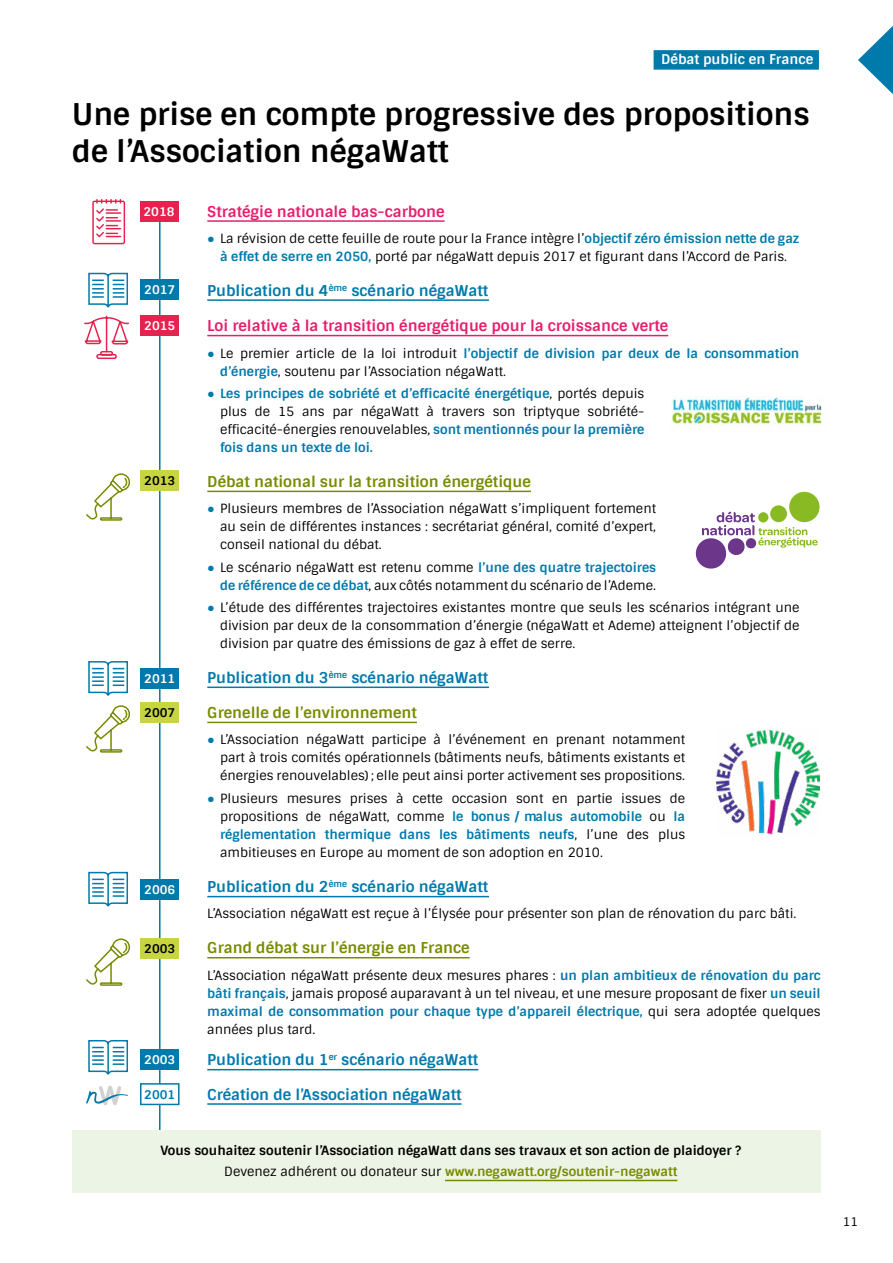
<style>
.page{position:relative;width:893px;height:1263px;background:#fff}
.page>*{position:absolute;margin:0;border:0;box-sizing:border-box;transform-origin:0 0}
.t1{font:700 30px/37.5px "Sintony";color:#000}
.t2{font:700 15px "Sintony";color:#007aab}
.t3{font:700 15px "Sintony";color:#798b00}
.t4{font:700 15px "Sintony";color:#e71e6e}
.t5{font:700 13.5px "Sintony";color:#fff}
.t6{font:12.75px/18px "Sintony";color:#000;text-align:justify}
.t7{font:700 12.75px/20.5px "Sintony";color:#000;text-align:center}
.t8{font:700 12px "Sintony";color:#fff}
.t9{font:700 12px "Sintony";color:#000}
.t10{font:700 12px "Sintony";color:#007aab}
.t11{font:12px "Sintony";color:#000}
.s1{font-family:"Arial";color:#007aab}
.s2{font-weight:700;color:#007aab}
.s3{font-weight:400}
.s4{color:#798b00}
</style>
<div class="page">
<hr style="left:159px;top:202px;width:2px;height:943px;background:#007aab">
<div style="left:141px;top:279px;width:38px;height:21px;background:#007aab"></div>
<div style="left:141px;top:315px;width:38px;height:21px;background:#e6224e"></div>
<div style="left:141px;top:470px;width:38px;height:21px;background:#c7d540"></div>
<div style="left:141px;top:668px;width:38px;height:20px;background:#007aab"></div>
<div style="left:141px;top:702px;width:38px;height:21px;background:#c7d540"></div>
<div style="left:141px;top:879px;width:38px;height:20px;background:#007aab"></div>
<div style="left:141px;top:938px;width:38px;height:21px;background:#c7d540"></div>
<div style="left:141px;top:1049px;width:38px;height:21px;background:#007aab"></div>
<hr style="left:207px;top:220px;width:238px;height:2px;background:#e71e6e">
<hr style="left:207px;top:335px;width:461px;height:1px;background:#e71e6e">
<hr style="left:207px;top:491px;width:324px;height:1px;background:#798b00">
<hr style="left:207px;top:722px;width:210px;height:1px;background:#798b00">
<hr style="left:207px;top:957px;width:263px;height:1px;background:#798b00">
<hr style="left:207px;top:1103px;width:255px;height:2px;background:#007aab">
<svg style="left:88px;top:272px;width:40px;height:36px"></svg>
<svg style="left:86px;top:473px;width:45px;height:48px"></svg>
<svg style="left:88px;top:661px;width:40px;height:35px"></svg>
<svg style="left:86px;top:705px;width:45px;height:48px"></svg>
<svg style="left:88px;top:871px;width:40px;height:36px"></svg>
<svg style="left:88px;top:1040px;width:40px;height:35px"></svg>
<svg style="left:86px;top:938px;width:45px;height:48px"></svg>
<img style="left:717px;top:730px;width:103px;height:105px">
<svg style="left:695px;top:512px;width:123px;height:57px"></svg>
<div style="left:789px;top:492px;width:30px;height:30px;background:#89ba24;border-radius:50%"></div>
<div style="left:770px;top:505px;width:17px;height:17px;background:#89ba24;border-radius:50%"></div>
<div style="left:758px;top:512px;width:10px;height:10px;background:#89ba24;border-radius:50%"></div>
<img style="left:671px;top:396px;width:152px;height:36px">
<div style="left:72px;top:1130px;width:749px;height:63px;background:#ecf4e5"></div>
<hr style="left:445px;top:1180px;width:232px;height:1px;background:#798b00">
<hr style="left:207px;top:686px;width:282px;height:2px;background:#007aab">
<hr style="left:207px;top:896px;width:282px;height:1px;background:#007aab">
<hr style="left:207px;top:1069px;width:271px;height:1px;background:#007aab">
<hr style="left:207px;top:299px;width:282px;height:2px;background:#007aab">
<svg style="left:84px;top:315px;width:45px;height:45px"></svg>
<div style="left:141px;top:1084px;width:38px;height:20px;background:#fff"></div>
<div style="left:140px;top:1083px;width:40px;height:22px;border:2px solid #007aab"></div>
<svg style="left:86px;top:1086px;width:42px;height:19px"></svg>
<div style="left:654px;top:50px;width:165px;height:20px;background:#007aab"></div>
<svg style="left:858px;top:26px;width:35px;height:68px"></svg>
<div style="left:140px;top:201px;width:38px;height:21px;background:#e6224e"></div>
<svg style="left:92px;top:199px;width:33px;height:45px"></svg>
<p class="t5" style="left:661px;top:51px;width:154px">Débat public en France</p>
<h1 class="t1" style="left:72px;top:96px;width:739px">Une prise en compte progressive des propositions de l’Association négaWatt</h1>
<p class="t8" style="left:144px;top:204px;width:33px">2018</p>
<p class="t8" style="left:144px;top:282px;width:33px">2017</p>
<p class="t8" style="left:144px;top:318px;width:33px">2015</p>
<p class="t9" style="left:144px;top:473px;width:33px">2013</p>
<p class="t8" style="left:144px;top:671px;width:33px">2011</p>
<p class="t9" style="left:144px;top:705px;width:33px">2007</p>
<p class="t8" style="left:144px;top:882px;width:33px">2006</p>
<p class="t9" style="left:144px;top:941px;width:33px">2003</p>
<p class="t8" style="left:144px;top:1052px;width:33px">2003</p>
<p class="t10" style="left:144px;top:1087px;width:33px">2001</p>
<p class="t4" style="left:207px;top:202px;width:239px">Stratégie nationale bas-carbone</p>
<p class="t6" style="left:207px;top:230px;width:594px;text-align:center"><span class="s1">●</span> La révision de cette feuille de route pour la France intègre l’<span class="s2">objectif zéro émission nette de gaz à effet de serre en 2050,</span> porté par négaWatt depuis 2017 et figurant dans l’Accord de Paris.</p>
<p class="t2" style="left:207px;top:281px;width:282px">Publication du 4<sup>ème</sup> scénario négaWatt</p>
<p class="t4" style="left:207px;top:316px;width:462px">Loi relative à la transition énergétique pour la croissance verte</p>
<p class="t6" style="left:220px;top:344px;width:581px;text-indent:-13px"><span class="s1">●</span> Le premier article de la loi introduit <span class="s2">l’objectif de division par deux de la consommation d’énergie</span>, soutenu par l’Association négaWatt.</p>
<p class="t6" style="left:220px;top:384px;width:426px;text-indent:-13px"><span class="s1">●</span> <span class="s2">Les principes de sobriété et d’efficacité énergétique</span>, portés depuis plus de 15 ans par négaWatt à travers son triptyque sobriété&shy;efficacité-énergies renouvelables, <span class="s2">sont mentionnés pour la première fois dans un texte de loi.</span></p>
<p class="t3" style="left:207px;top:472px;width:325px">Débat national sur la transition énergétique</p>
<p class="t6" style="left:220px;top:500px;width:438px;text-indent:-13px"><span class="s1">●</span> Plusieurs membres de l’Association négaWatt s’impliquent fortement au sein de différentes instances : secrétariat général, comité d’expert, conseil national du débat.</p>
<p class="t6" style="left:207px;top:558px;width:450px;text-align:right"><span class="s1">●</span> Le scénario négaWatt est retenu comme <span class="s2">l’une des quatre trajectoires de référence de ce débat</span>, aux côtés notamment du scénario de l’Ademe.</p>
<p class="t6" style="left:220px;top:598px;width:581px;text-indent:-13px"><span class="s1">●</span> L’étude des différentes trajectoires existantes montre que seuls les scénarios intégrant une division par deux de la consommation d’énergie (négaWatt et Ademe) atteignent l’objectif de division par quatre des émissions de gaz à effet de serre.</p>
<p class="t2" style="left:207px;top:668px;width:282px">Publication du 3<sup>ème</sup> scénario négaWatt</p>
<p class="t3" style="left:207px;top:703px;width:211px">Grenelle de l’environnement</p>
<p class="t6" style="left:220px;top:731px;width:467px;text-indent:-13px"><span class="s1">●</span> L’Association négaWatt participe à l’événement en prenant notamment part à trois comités opérationnels (bâtiments neufs, bâtiments existants et énergies renouvelables) ; elle peut ainsi porter activement ses propositions.</p>
<p class="t6" style="left:220px;top:789px;width:467px;text-indent:-13px"><span class="s1">●</span> Plusieurs mesures prises à cette occasion sont en partie issues de propositions de négaWatt, comme <span class="s2">le bonus / malus automobile</span> ou <span class="s2">la réglementation thermique dans les bâtiments neufs</span>, l’une des plus ambitieuses en Europe au moment de son adoption en 2010.</p>
<p class="t2" style="left:207px;top:877px;width:282px">Publication du 2<sup>ème</sup> scénario négaWatt</p>
<p class="t6" style="left:207px;top:905px;width:591px">L’Association négaWatt est reçue à l’Élysée pour présenter son plan de rénovation du parc bâti.</p>
<p class="t3" style="left:207px;top:938px;width:264px">Grand débat sur l’énergie en France</p>
<p class="t6" style="left:207px;top:966px;width:615px">L’Association négaWatt présente deux mesures phares : <span class="s2">un plan ambitieux de rénovation du parc bâti français</span>, jamais proposé auparavant à un tel niveau, et une mesure proposant de fixer <span class="s2">un seuil maximal de consommation pour chaque type d’appareil électrique,</span> qui sera adoptée quelques années plus tard.</p>
<p class="t2" style="left:207px;top:1049px;width:272px">Publication du 1<sup>er</sup> scénario négaWatt</p>
<p class="t2" style="left:207px;top:1084px;width:256px">Création de l’Association négaWatt</p>
<p class="t7" style="left:160px;top:1141px;width:582px">Vous souhaitez soutenir l’Association négaWatt dans ses travaux et son action de plaidoyer ?<br><span class="s3">Devenez adhérent ou donateur sur</span> <span class="s4">www.negawatt.org/soutenir-negawatt</span></p>
<p class="t11" style="left:843px;top:1214px;width:17px">11</p>
</div>
